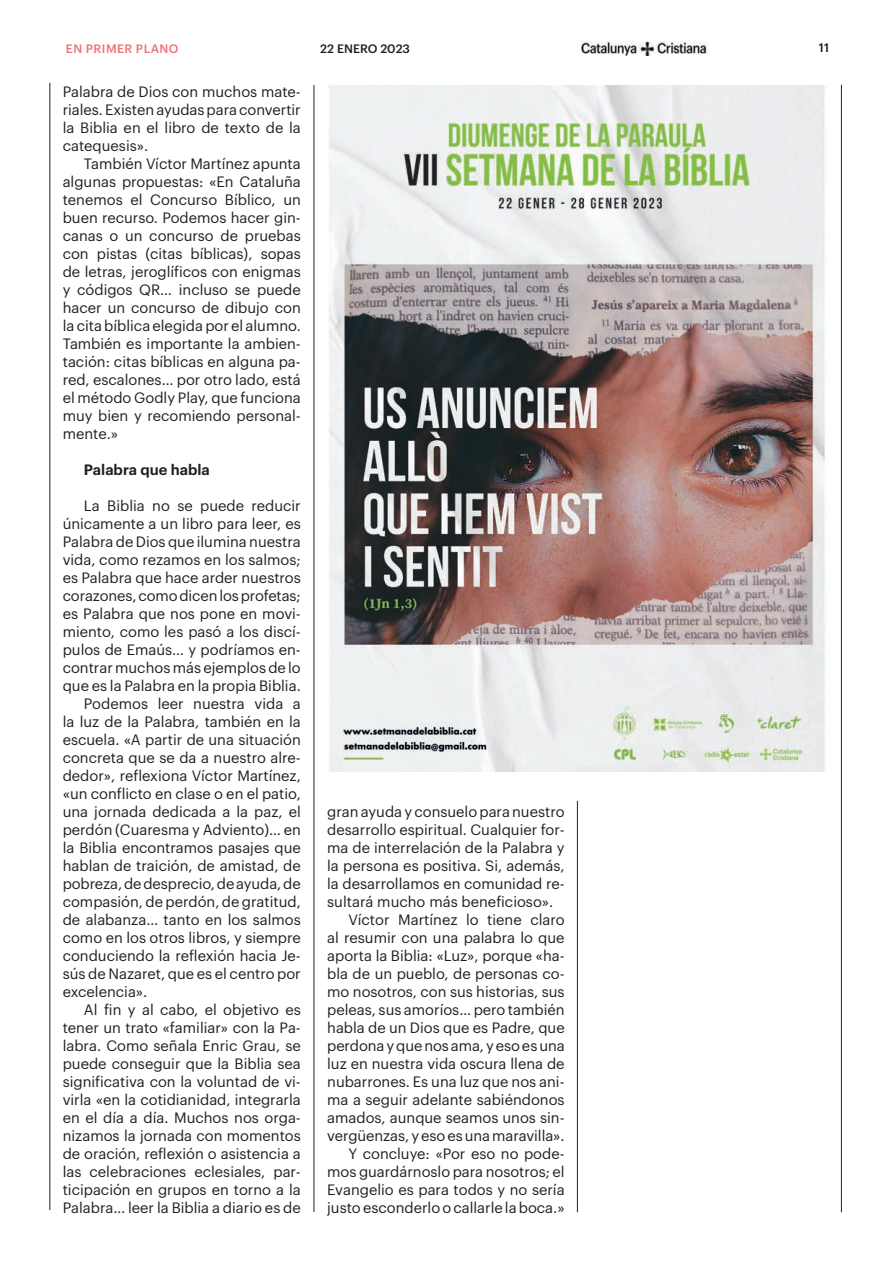
<style>
.page{position:relative;width:893px;height:1263px;background:#fff}
.page>*{position:absolute;margin:0;border:0;box-sizing:border-box;transform-origin:0 0}
.t1{font:14.7px/18px "Graphik";color:#231f20;text-align:justify}
.t2{font:600 14.7px "Graphik";color:#231f20}
.t3{font:500 12px "Graphik";letter-spacing:.035em;color:#f27278}
.t4{font:500 12px "Graphik";color:#231f20}
</style>
<div class="page">
<img style="left:582px;top:42px;width:125px;height:13px">
<hr style="left:841px;top:85px;width:1px;height:1127px;background:#231f20">
<hr style="left:50px;top:83px;width:1px;height:1127px;background:#231f20">
<hr style="left:314px;top:85px;width:1px;height:1127px;background:#231f20">
<img style="left:329px;top:85px;width:498px;height:686px">
<hr style="left:577px;top:801px;width:1px;height:411px;background:#231f20">
<p class="t3" style="left:66px;top:39px;width:114px">EN PRIMER PLANO</p>
<p class="t4" style="left:320px;top:39px;width:91px">22 ENERO 2023</p>
<p class="t4" style="left:819px;top:39px;width:12px">11</p>
<p class="t1" style="left:63px;top:81px;width:240px">Palabra de Dios con muchos mate&shy;riales. Existen ayudas para convertir la Biblia en el libro de texto de la catequesis».</p>
<p class="t1" style="left:63px;top:153px;width:240px;text-indent:21px">También Víctor Martínez apunta algunas propuestas: «En Cataluña tenemos el Concurso Bíblico, un buen recurso. Podemos hacer gin&shy;canas o un concurso de pruebas con pistas (citas bíblicas), sopas de letras, jeroglíficos con enigmas y códigos QR… incluso se puede hacer un concurso de dibujo con la cita bíblica elegida por el alumno.<br>También es importante la ambien&shy;tación: citas bíblicas en alguna pa&shy;red, escalones… por otro lado, está el método Godly Play, que funciona muy bien y recomiendo personal&shy;mente.»</p>
<p class="t2" style="left:84px;top:458px;width:127px">Palabra que habla</p>
<p class="t1" style="left:84px;top:495px;width:218px">La Biblia no se puede reducir</p>
<p class="t1" style="left:63px;top:513px;width:240px">únicamente a un libro para leer, es</p>
<p class="t1" style="left:63px;top:531px;width:240px">Palabra de Dios que ilumina nuestra</p>
<p class="t1" style="left:63px;top:549px;width:240px">vida, como rezamos en los salmos;</p>
<p class="t1" style="left:63px;top:567px;width:240px">es Palabra que hace arder nuestros</p>
<p class="t1" style="left:63px;top:585px;width:240px">corazones, como dicen los profetas;</p>
<p class="t1" style="left:63px;top:603px;width:240px">es Palabra que nos pone en movi-</p>
<p class="t1" style="left:63px;top:621px;width:240px">miento, como les pasó a los discí-</p>
<p class="t1" style="left:63px;top:639px;width:240px">pulos de Emaús… y podríamos en-</p>
<p class="t1" style="left:63px;top:657px;width:240px">contrar muchos más ejemplos de lo</p>
<p class="t1" style="left:63px;top:675px;width:240px">que es la Palabra en la propia Biblia.</p>
<p class="t1" style="left:84px;top:693px;width:218px">Podemos leer nuestra vida a</p>
<p class="t1" style="left:63px;top:711px;width:240px">la luz de la Palabra, también en la</p>
<p class="t1" style="left:63px;top:729px;width:240px">escuela. «A partir de una situación</p>
<p class="t1" style="left:63px;top:747px;width:240px">concreta que se da a nuestro alre-</p>
<p class="t1" style="left:63px;top:765px;width:240px">dedor», reflexiona Víctor Martínez,</p>
<p class="t1" style="left:63px;top:783px;width:240px">«un conflicto en clase o en el patio,</p>
<p class="t1" style="left:63px;top:801px;width:240px">una jornada dedicada a la paz, el</p>
<p class="t1" style="left:63px;top:819px;width:240px">perdón (Cuaresma y Adviento)… en</p>
<p class="t1" style="left:63px;top:837px;width:240px">la Biblia encontramos pasajes que</p>
<p class="t1" style="left:63px;top:855px;width:240px">hablan de traición, de amistad, de</p>
<p class="t1" style="left:63px;top:873px;width:239px">pobreza, de desprecio, de ayuda, de</p>
<p class="t1" style="left:63px;top:891px;width:240px">compasión, de perdón, de gratitud,</p>
<p class="t1" style="left:63px;top:909px;width:240px">de alabanza… tanto en los salmos</p>
<p class="t1" style="left:63px;top:927px;width:240px">como en los otros libros, y siempre</p>
<p class="t1" style="left:63px;top:945px;width:240px">conduciendo la reflexión hacia Je-</p>
<p class="t1" style="left:63px;top:963px;width:240px">sús de Nazaret, que es el centro por</p>
<p class="t1" style="left:63px;top:981px;width:86px">excelencia».</p>
<p class="t1" style="left:84px;top:999px;width:218px">Al fin y al cabo, el objetivo es</p>
<p class="t1" style="left:63px;top:1017px;width:240px">tener un trato «familiar» con la Pa-</p>
<p class="t1" style="left:63px;top:1035px;width:240px">labra. Como señala Enric Grau, se</p>
<p class="t1" style="left:63px;top:1053px;width:240px">puede conseguir que la Biblia sea</p>
<p class="t1" style="left:63px;top:1071px;width:240px">significativa con la voluntad de vi-</p>
<p class="t1" style="left:63px;top:1089px;width:240px">virla «en la cotidianidad, integrarla</p>
<p class="t1" style="left:63px;top:1107px;width:240px">en el día a día. Muchos nos orga-</p>
<p class="t1" style="left:63px;top:1125px;width:240px">nizamos la jornada con momentos</p>
<p class="t1" style="left:63px;top:1143px;width:240px">de oración, reflexión o asistencia a</p>
<p class="t1" style="left:63px;top:1161px;width:240px">las celebraciones eclesiales, par-</p>
<p class="t1" style="left:63px;top:1179px;width:240px">ticipación en grupos en torno a la</p>
<p class="t1" style="left:63px;top:1197px;width:240px">Palabra… leer la Biblia a diario es de</p>
<p class="t1" style="left:327px;top:801px;width:239px">gran ayuda y consuelo para nuestro</p>
<p class="t1" style="left:327px;top:819px;width:239px">desarrollo espiritual. Cualquier for-</p>
<p class="t1" style="left:327px;top:837px;width:239px">ma de interrelación de la Palabra y</p>
<p class="t1" style="left:327px;top:855px;width:239px">la persona es positiva. Si, además,</p>
<p class="t1" style="left:327px;top:873px;width:239px">la desarrollamos en comunidad re-</p>
<p class="t1" style="left:327px;top:891px;width:228px">sultará mucho más beneficioso».</p>
<p class="t1" style="left:348px;top:909px;width:218px">Víctor Martínez lo tiene claro</p>
<p class="t1" style="left:327px;top:927px;width:239px">al resumir con una palabra lo que</p>
<p class="t1" style="left:327px;top:945px;width:239px">aporta la Biblia: «Luz», porque «ha-</p>
<p class="t1" style="left:327px;top:963px;width:239px">bla de un pueblo, de personas co-</p>
<p class="t1" style="left:327px;top:981px;width:239px">mo nosotros, con sus historias, sus</p>
<p class="t1" style="left:327px;top:999px;width:239px">peleas, sus amoríos… pero también</p>
<p class="t1" style="left:327px;top:1017px;width:239px">habla de un Dios que es Padre, que</p>
<p class="t1" style="left:327px;top:1035px;width:239px">perdona y que nos ama, y eso es una</p>
<p class="t1" style="left:327px;top:1053px;width:239px">luz en nuestra vida oscura llena de</p>
<p class="t1" style="left:327px;top:1071px;width:239px">nubarrones. Es una luz que nos ani-</p>
<p class="t1" style="left:327px;top:1089px;width:239px">ma a seguir adelante sabiéndonos</p>
<p class="t1" style="left:327px;top:1107px;width:239px">amados, aunque seamos unos sin-</p>
<p class="t1" style="left:327px;top:1125px;width:239px">vergüenzas, y eso es una maravilla».</p>
<p class="t1" style="left:348px;top:1143px;width:218px">Y concluye: «Por eso no pode-</p>
<p class="t1" style="left:327px;top:1161px;width:239px">mos guardárnoslo para nosotros; el</p>
<p class="t1" style="left:327px;top:1179px;width:239px">Evangelio es para todos y no sería</p>
<p class="t1" style="left:327px;top:1197px;width:239px">justo esconderlo o callarle la boca.»</p>
</div>
